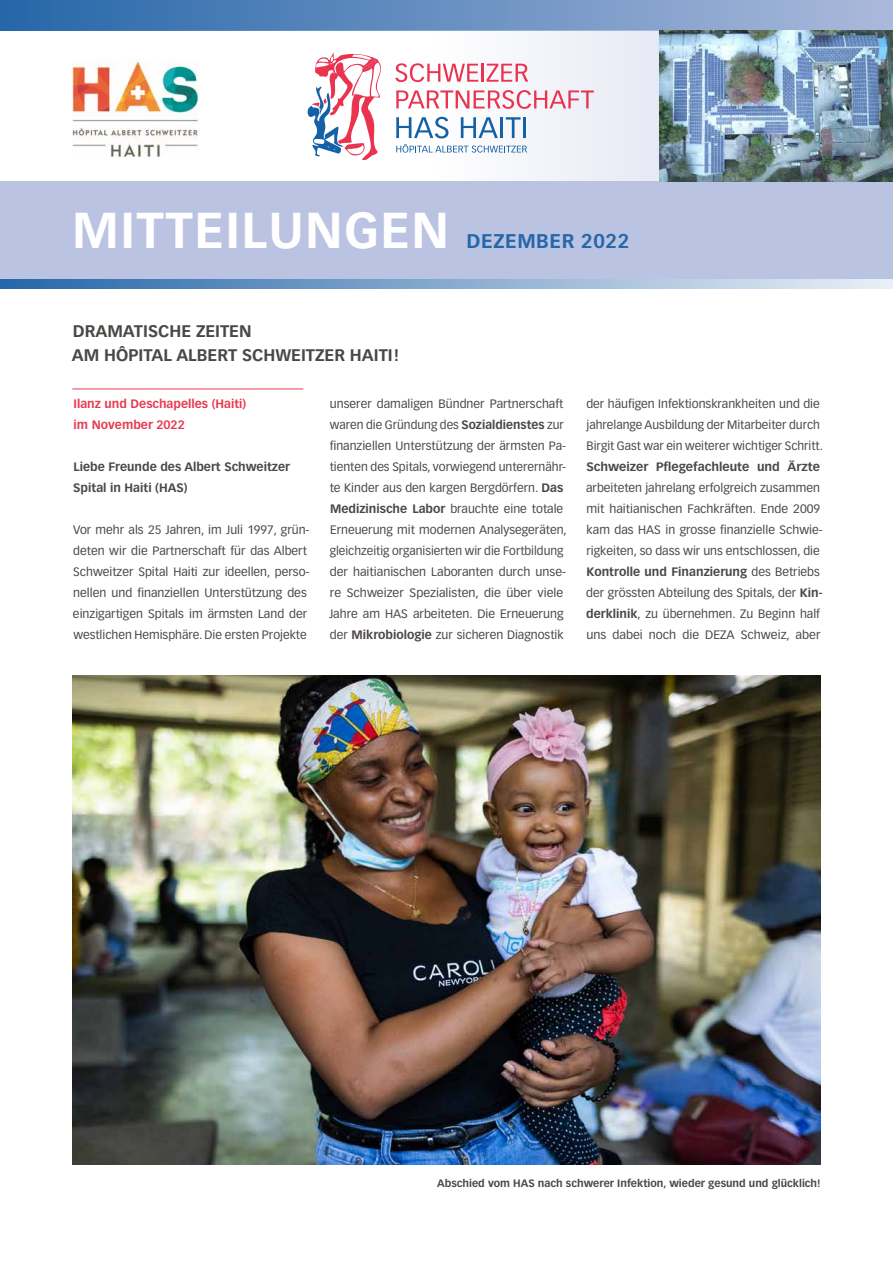
<style>
.page{position:relative;width:893px;height:1263px;background:#fff}
.page>*{position:absolute;margin:0;border:0;box-sizing:border-box;transform-origin:0 0}
.t1{font:700 49.5px "Vectora LH";letter-spacing:.03em;color:#fff}
.t2{font:700 19.5px "Vectora LH";letter-spacing:.03em;color:#2667a9}
.t3{font:700 16.5px/24px "Vectora LH";color:#4b4744}
.t4{font:12px/21px "Vectora LH";color:#4b4744}
.t5{font:700 12px/21px "Vectora LH";color:#4b4744}
.t6{font:700 12px/21px "Vectora LH";color:#e63c52}
.t7{font:700 10.5px "Vectora LH";color:#4b4744}
.s1{font-weight:700}
</style>
<div class="page">
<svg style="left:0;top:278px;width:893px;height:11px;background:#8badd0"></svg>
<div style="left:0;top:0;width:893px;height:278px;background:#bac3e1"></div>
<svg style="left:0;top:30px;width:659px;height:151px;background:#f8f9fb"></svg>
<img style="left:72px;top:60px;width:127px;height:98px">
<div style="left:0;top:0;width:893px;height:30px;background:linear-gradient(to right,#2566a8,#abb9db)"></div>
<svg style="left:308px;top:52px;width:76px;height:108px;background:#e3c0cd"></svg>
<svg style="left:395px;top:63px;width:83px;height:19px;background:#f6bcc5"></svg>
<hr style="left:481px;top:64px;width:3px;height:18px;background:#e9334f">
<svg style="left:487px;top:64px;width:41px;height:18px"></svg>
<svg style="left:396px;top:90px;width:198px;height:19px;background:#f2bac5"></svg>
<svg style="left:396px;top:117px;width:52px;height:21px"></svg>
<svg style="left:461px;top:117px;width:37px;height:21px"></svg>
<hr style="left:500px;top:117px;width:3px;height:21px;background:#1361a6">
<svg style="left:506px;top:117px;width:15px;height:21px"></svg>
<hr style="left:523px;top:117px;width:3px;height:21px;background:#1361a6">
<svg style="left:396px;top:144px;width:131px;height:9px"></svg>
<img style="left:72px;top:675px;width:749px;height:489px">
<hr style="left:72px;top:389px;width:231px;height:1px;background:#e63c52">
<img style="left:659px;top:30px;width:234px;height:151px">
<h1 class="t1" style="left:72px;top:201px;width:378px">MITTEILUNGEN</h1>
<h2 class="t2" style="left:467px;top:230px;width:164px">DEZEMBER 2022</h2>
<h3 class="t3" style="left:72px;top:320px;width:329px">DRAMATISCHE ZEITEN<br>AM HÔPITAL ALBERT SCHWEITZER HAITI!</h3>
<p class="t6" style="left:73px;top:394px;width:174px">Ilanz und Deschapelles (Haiti) im November 2022</p>
<p class="t5" style="left:73px;top:457px;width:218px">Liebe Freunde des Albert Schweitzer<br>Spital in Haiti (HAS)</p>
<p class="t4" style="left:73px;top:520px;width:238px">Vor mehr als 25 Jahren, im Juli 1997, grün&shy;deten wir die Partnerschaft für das Albert Schweitzer Spital Haiti zur ideellen, perso&shy;nellen und finanziellen Unterstützung des einzigartigen Spitals im ärmsten Land der westlichen Hemisphäre. Die ersten Projekte</p>
<p class="t4" style="left:329px;top:394px;width:239px">unserer damaligen Bündner Partnerschaft waren die Gründung des <span class="s1">Sozialdienstes</span> zur finanziellen Unterstützung der ärmsten Pa&shy;tienten des Spitals, vorwiegend unterernähr&shy;te Kinder aus den kargen Bergdörfern. <span class="s1">Das Medizinische Labor</span> brauchte eine totale Erneuerung mit modernen Analysegeräten, gleichzeitig organisierten wir die Fortbildung der haitianischen Laboranten durch unse&shy;re Schweizer Spezialisten, die über viele Jahre am HAS arbeiteten. Die Erneuerung der <span class="s1">Mikrobiologie</span> zur sicheren Diagnostik</p>
<p class="t4" style="left:586px;top:394px;width:238px">der häufigen Infektionskrankheiten und die jahrelange Ausbildung der Mitarbeiter durch<br>Birgit Gast war ein weiterer wichtiger Schritt.</p>
<p class="t5" style="left:586px;top:457px;width:235px">Schweizer Pflegefachleute und Ärzte</p>
<p class="t4" style="left:586px;top:478px;width:238px">arbeiteten jahrelang erfolgreich zusammen mit haitianischen Fachkräften. Ende 2009 kam das HAS in grosse finanzielle Schwie&shy;rigkeiten, so dass wir uns entschlossen, die <span class="s1">Kontrolle und Finanzierung</span> des Betriebs der grössten Abteilung des Spitals, der <span class="s1">Kin&shy;derklinik</span>, zu übernehmen. Zu Beginn half uns dabei noch die DEZA Schweiz, aber</p>
<p class="t7" style="left:437px;top:1176px;width:385px">Abschied vom HAS nach schwerer Infektion, wieder gesund und glücklich!</p>
</div>
